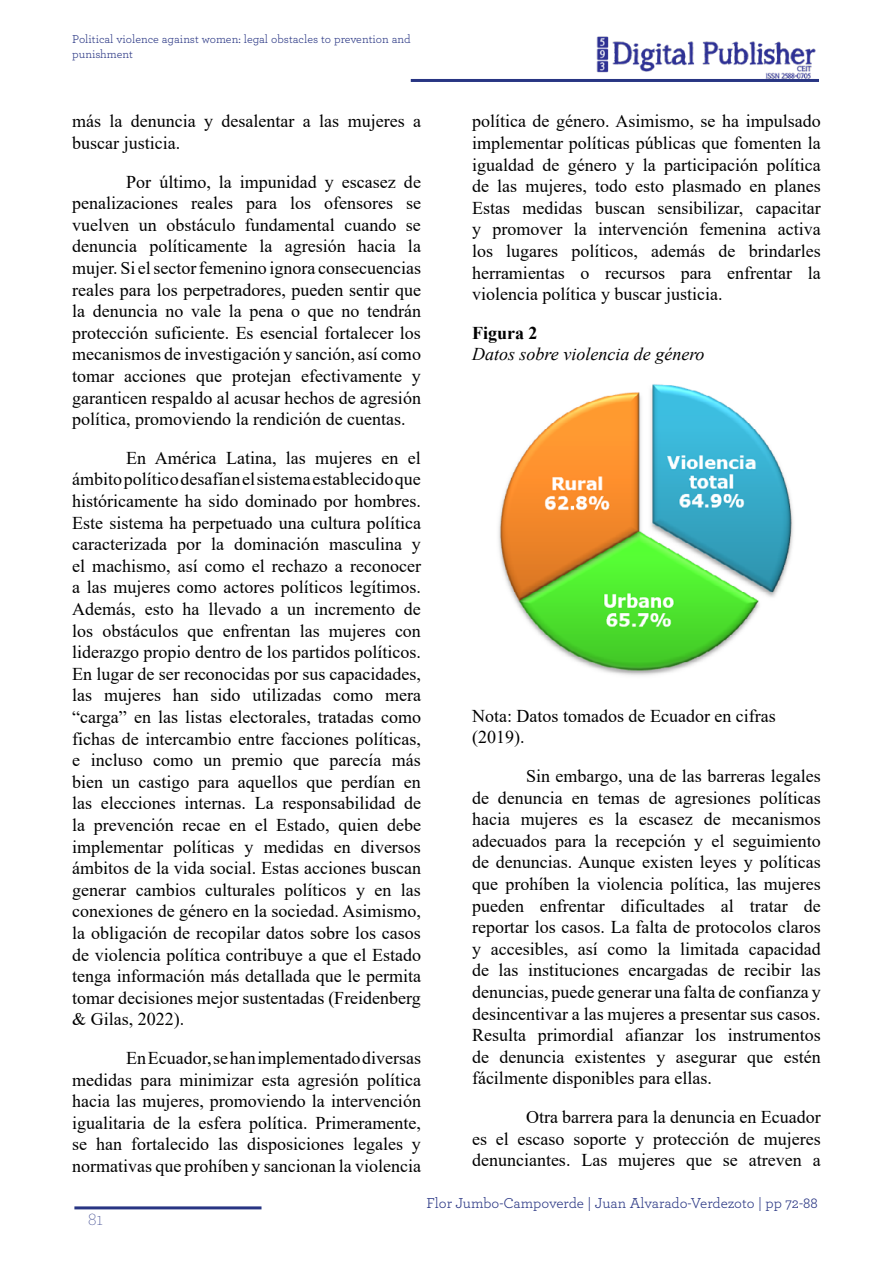
<style>
.page{position:relative;width:893px;height:1263px;background:#fff}
.page>*{position:absolute;margin:0;border:0;box-sizing:border-box;transform-origin:0 0}
.t1{font:18px/21.6px "Times New Roman";color:#000;text-align:justify}
.t2{font:italic 18px "Times New Roman";color:#000}
.t3{font:700 18px "Times New Roman";color:#000}
.t4{font:200 18px "Archer";color:#283583}
.t5{font:15px "Archer";color:#283583}
.t6{font:12px/14.4px "Archer";color:#283583}
</style>
<div class="page">
<hr style="left:411px;top:79px;width:408px;height:3px;background:#283583">
<img style="left:596px;top:36px;width:220px;height:43px">
<hr style="left:74px;top:1206px;width:187px;height:3px;background:#283583">
<img style="left:498px;top:384px;width:295px;height:292px">
<p class="t6" style="left:72px;top:32px;width:340px">Political violence against women: legal obstacles to prevention and punishment</p>
<p class="t1" style="left:72px;top:110px;width:350px">más la denuncia y desalentar a las mujeres a buscar justicia.</p>
<p class="t1" style="left:72px;top:170px;width:350px;text-indent:54px">Por último, la impunidad y escasez de penalizaciones reales para los ofensores se vuelven un obstáculo fundamental cuando se denuncia políticamente la agresión hacia la mujer. Si el sector femenino ignora consecuencias reales para los perpetradores, pueden sentir que la denuncia no vale la pena o que no tendrán protección suficiente. Es esencial fortalecer los mecanismos de investigación y sanción, así como tomar acciones que protejan efectivamente y garanticen respaldo al acusar hechos de agresión política, promoviendo la rendición de cuentas.</p>
<p class="t1" style="left:72px;top:446px;width:350px;text-indent:54px">En América Latina, las mujeres en el ámbito político desafían el sistema establecido que históricamente ha sido dominado por hombres.<br>Este sistema ha perpetuado una cultura política caracterizada por la dominación masculina y el machismo, así como el rechazo a reconocer a las mujeres como actores políticos legítimos.<br>Además, esto ha llevado a un incremento de los obstáculos que enfrentan las mujeres con liderazgo propio dentro de los partidos políticos.<br>En lugar de ser reconocidas por sus capacidades, las mujeres han sido utilizadas como mera “carga” en las listas electorales, tratadas como fichas de intercambio entre facciones políticas, e incluso como un premio que parecía más bien un castigo para aquellos que perdían en las elecciones internas. La responsabilidad de la prevención recae en el Estado, quien debe implementar políticas y medidas en diversos ámbitos de la vida social. Estas acciones buscan generar cambios culturales políticos y en las conexiones de género en la sociedad. Asimismo, la obligación de recopilar datos sobre los casos de violencia política contribuye a que el Estado tenga información más detallada que le permita tomar decisiones mejor sustentadas (Freidenberg &amp; Gilas, 2022).</p>
<p class="t1" style="left:72px;top:1047px;width:350px;text-indent:54px">En Ecuador, se han implementado diversas medidas para minimizar esta agresión política hacia las mujeres, promoviendo la intervención igualitaria de la esfera política. Primeramente, se han fortalecido las disposiciones legales y normativas que prohíben y sancionan la violencia</p>
<p class="t1" style="left:472px;top:110px;width:350px">política de género. Asimismo, se ha impulsado implementar políticas públicas que fomenten la igualdad de género y la participación política de las mujeres, todo esto plasmado en planes Estas medidas buscan sensibilizar, capacitar y promover la intervención femenina activa los lugares políticos, además de brindarles herramientas o recursos para enfrentar la violencia política y buscar justicia.</p>
<p class="t3" style="left:472px;top:320px;width:67px">Figura 2</p>
<p class="t2" style="left:472px;top:342px;width:234px">Datos sobre violencia de género</p>
<p class="t1" style="left:472px;top:704px;width:305px">Nota: Datos tomados de Ecuador en cifras (2019).</p>
<p class="t1" style="left:472px;top:764px;width:350px;text-indent:54px">Sin embargo, una de las barreras legales de denuncia en temas de agresiones políticas hacia mujeres es la escasez de mecanismos adecuados para la recepción y el seguimiento de denuncias. Aunque existen leyes y políticas que prohíben la violencia política, las mujeres pueden enfrentar dificultades al tratar de reportar los casos. La falta de protocolos claros y accesibles, así como la limitada capacidad de las instituciones encargadas de recibir las denuncias, puede generar una falta de confianza y desincentivar a las mujeres a presentar sus casos.<br>Resulta primordial afianzar los instrumentos de denuncia existentes y asegurar que estén fácilmente disponibles para ellas.</p>
<p class="t1" style="left:472px;top:1105px;width:350px;text-indent:54px">Otra barrera para la denuncia en Ecuador es el escaso soporte y protección de mujeres denunciantes. Las mujeres que se atreven a</p>
<p class="t4" style="left:88px;top:1208px;width:16px">81</p>
<p class="t5" style="left:426px;top:1193px;width:393px">Flor Jumbo-Campoverde | Juan Alvarado-Verdezoto | pp 72-88</p>
</div>
